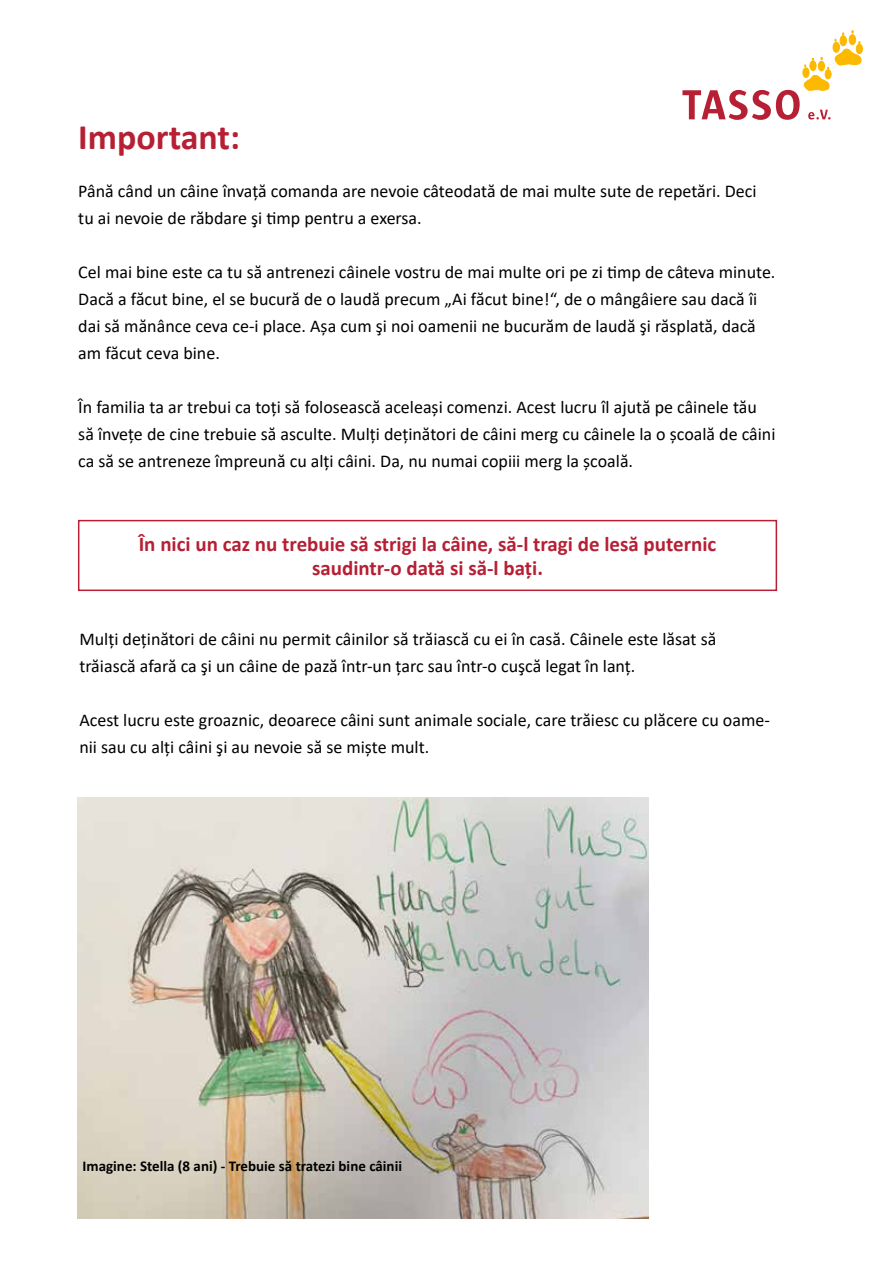
<style>
.page{position:relative;width:893px;height:1263px;background:#fff}
.page>*{position:absolute;margin:0;border:0;box-sizing:border-box;transform-origin:0 0}
.t1{font:700 36px "Calibri";color:#b61f34}
.t2{font:700 21px/24px "Calibri";color:#b61f34;text-align:center}
.t3{font:18px/27px "Calibri";color:#000}
.t4{font:700 15px "Calibri";color:#000}
</style>
<div class="page">
<div style="left:803px;top:68px;width:6px;height:9px;background:#fbb900;border-radius:50%"></div>
<div style="left:803px;top:68px;width:6px;height:10px;border:1px solid #fbb900;border-radius:50%"></div>
<svg style="left:682px;top:75px;width:148px;height:45px"></svg>
<div style="left:810px;top:61px;width:6px;height:10px;background:#fbb900;border-radius:50%"></div>
<div style="left:810px;top:61px;width:6px;height:10px;border:1px solid #fbb900;border-radius:50%"></div>
<div style="left:818px;top:61px;width:6px;height:10px;background:#fbb900;border-radius:50%"></div>
<div style="left:818px;top:61px;width:6px;height:10px;border:1px solid #fbb900;border-radius:50%"></div>
<div style="left:825px;top:70px;width:6px;height:9px;background:#fbb900;border-radius:50%"></div>
<div style="left:825px;top:70px;width:6px;height:9px;border:1px solid #fbb900;border-radius:50%"></div>
<div style="left:833px;top:42px;width:6px;height:10px;background:#fbb900;border-radius:50%"></div>
<div style="left:833px;top:42px;width:6px;height:10px;border:1px solid #fbb900;border-radius:50%"></div>
<svg style="left:835px;top:49px;width:27px;height:16px"></svg>
<div style="left:840px;top:36px;width:6px;height:10px;background:#fbb900;border-radius:50%"></div>
<div style="left:840px;top:36px;width:6px;height:10px;border:1px solid #fbb900;border-radius:50%"></div>
<div style="left:849px;top:35px;width:7px;height:10px;background:#fbb900;border-radius:50%"></div>
<div style="left:849px;top:35px;width:7px;height:10px;border:1px solid #fbb900;border-radius:50%"></div>
<div style="left:856px;top:44px;width:6px;height:10px;background:#fbb900;border-radius:50%"></div>
<div style="left:856px;top:44px;width:6px;height:10px;border:1px solid #fbb900;border-radius:50%"></div>
<img style="left:78px;top:798px;width:570px;height:421px">
<div style="left:78px;top:520px;width:699px;height:71px;border:2px solid #b61f34"></div>
<h1 class="t1" style="left:78px;top:111px;width:163px">Important:</h1>
<p class="t3" style="left:78px;top:177px;width:680px">Până când un câine învață comanda are nevoie câteodată de mai multe sute de repetări. Deci tu ai nevoie de răbdare şi timp pentru a exersa.</p>
<p class="t3" style="left:78px;top:258px;width:699px">Cel mai bine este ca tu să antrenezi câinele vostru de mai multe ori pe zi timp de câteva minute.<br>Dacă a făcut bine, el se bucură de o laudă precum „Ai făcut bine!“, de o mângâiere sau dacă îi dai să mănânce ceva ce-i place. Așa cum şi noi oamenii ne bucurăm de laudă şi răsplată, dacă am făcut ceva bine.</p>
<p class="t3" style="left:78px;top:393px;width:699px">În familia ta ar trebui ca toți să folosească aceleași comenzi. Acest lucru îl ajută pe câinele tău să învețe de cine trebuie să asculte. Mulți deținători de câini merg cu câinele la o școală de câini ca să se antreneze împreună cu alți câini. Da, nu numai copiii merg la școală.</p>
<p class="t2" style="left:139px;top:532px;width:579px">În nici un caz nu trebuie să strigi la câine, să-l tragi de lesă puternic saudintr-o dată si să-l bați.</p>
<p class="t3" style="left:79px;top:625px;width:638px">Mulți deținători de câini nu permit câinilor să trăiască cu ei în casă. Câinele este lăsat să trăiască afară ca şi un câine de pază într-un țarc sau într-o cuşcă legat în lanț.</p>
<p class="t3" style="left:79px;top:706px;width:692px">Acest lucru este groaznic, deoarece câini sunt animale sociale, care trăiesc cu plăcere cu oame&shy;nii sau cu alți câini şi au nevoie să se miște mult.</p>
<p class="t4" style="left:83px;top:1155px;width:321px">Imagine: Stella (8 ani) - Trebuie să tratezi bine câinii</p>
</div>
